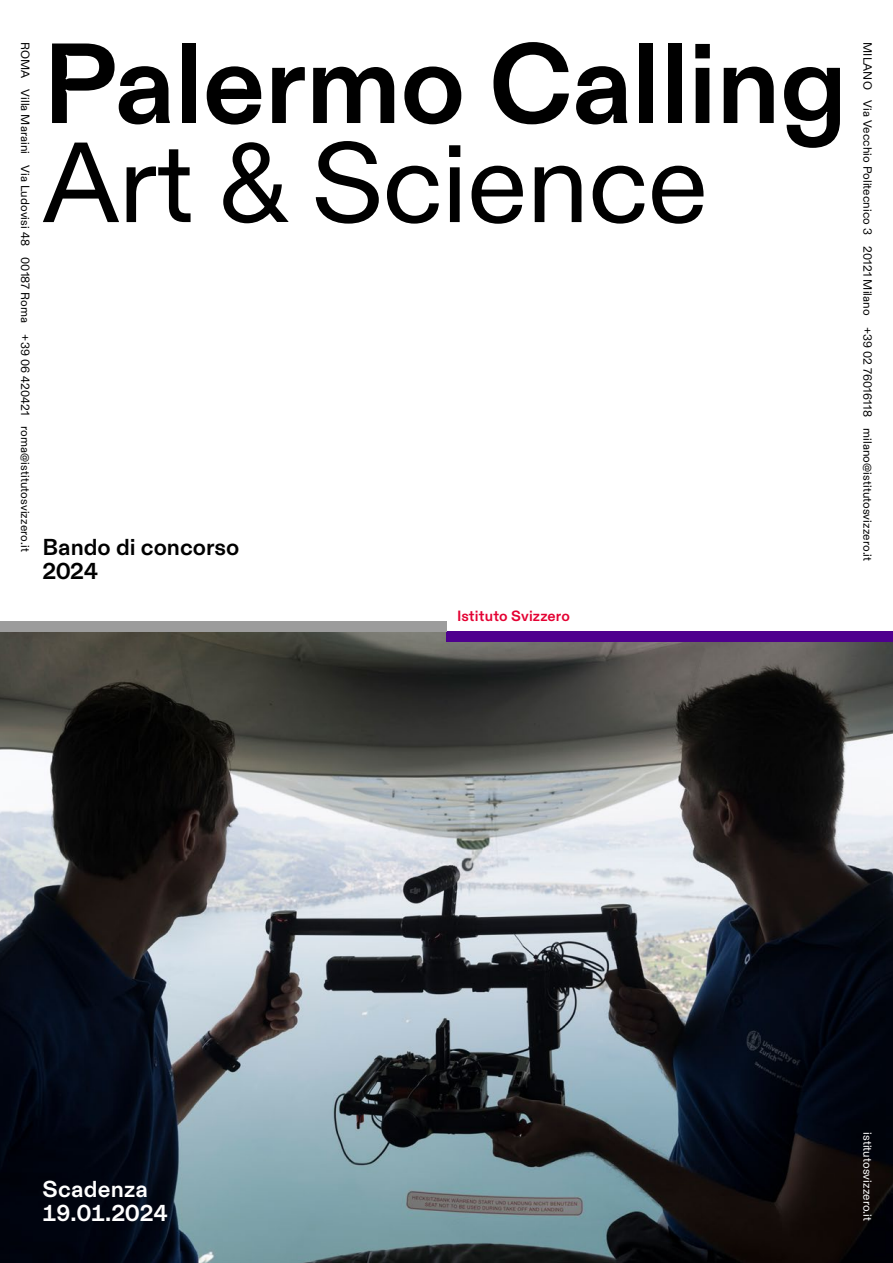
<style>
.page{position:relative;width:893px;height:1263px;background:#fff}
.page>*{position:absolute;margin:0;border:0;box-sizing:border-box;transform-origin:0 0}
.t1{font:700 103.5px "Istituto Svizzero";letter-spacing:-.01em;color:#000}
.t2{font:103.5px "Istituto Svizzero";letter-spacing:-.01em;color:#000}
.t3{font:700 21px/24px "Istituto Svizzero";color:#000}
.t4{font:700 21px/24px "Istituto Svizzero";letter-spacing:.01em;color:#fff}
.t5{font:700 13.5px "Istituto Svizzero";letter-spacing:.01em;color:#e40032}
.t6{font:10.8px "Istituto Svizzero";letter-spacing:.01em;color:#000}
.t7{font:10.8px "Istituto Svizzero";letter-spacing:.01em;color:#fff}
</style>
<div class="page">
<img style="left:0;top:631px;width:893px;height:632px">
<div style="left:446px;top:631px;width:447px;height:11px;background:#4e008e"></div>
<div style="left:0;top:621px;width:446px;height:10px;background:#9c9c9c"></div>
<h1 class="t1" style="left:43px;top:19px;width:807px">Palermo Calling</h1>
<p class="t6" style="left:32px;top:42px;width:511px;rotate:90deg">ROMA Villa Maraini Via Ludovisi 48 00187 Roma +39 06 420421 roma@istitutosvizzero.it</p>
<p class="t6" style="left:875px;top:42px;width:521px;rotate:90deg">MILANO Via Vecchio Politecnico 3 20121 Milano +39 02 76016118 milano@istitutosvizzero.it</p>
<h1 class="t2" style="left:43px;top:116px;width:667px">Art &amp; Science</h1>
<h2 class="t3" style="left:43px;top:536px;width:198px">Bando di concorso<br>2024</h2>
<h2 class="t4" style="left:43px;top:1178px;width:127px">Scadenza<br>19.01.2024</h2>
<p class="t5" style="left:457px;top:607px;width:114px">Istituto Svizzero</p>
<p class="t7" style="left:875px;top:1132px;width:91px;rotate:90deg">istitutosvizzero.it</p>
</div>
